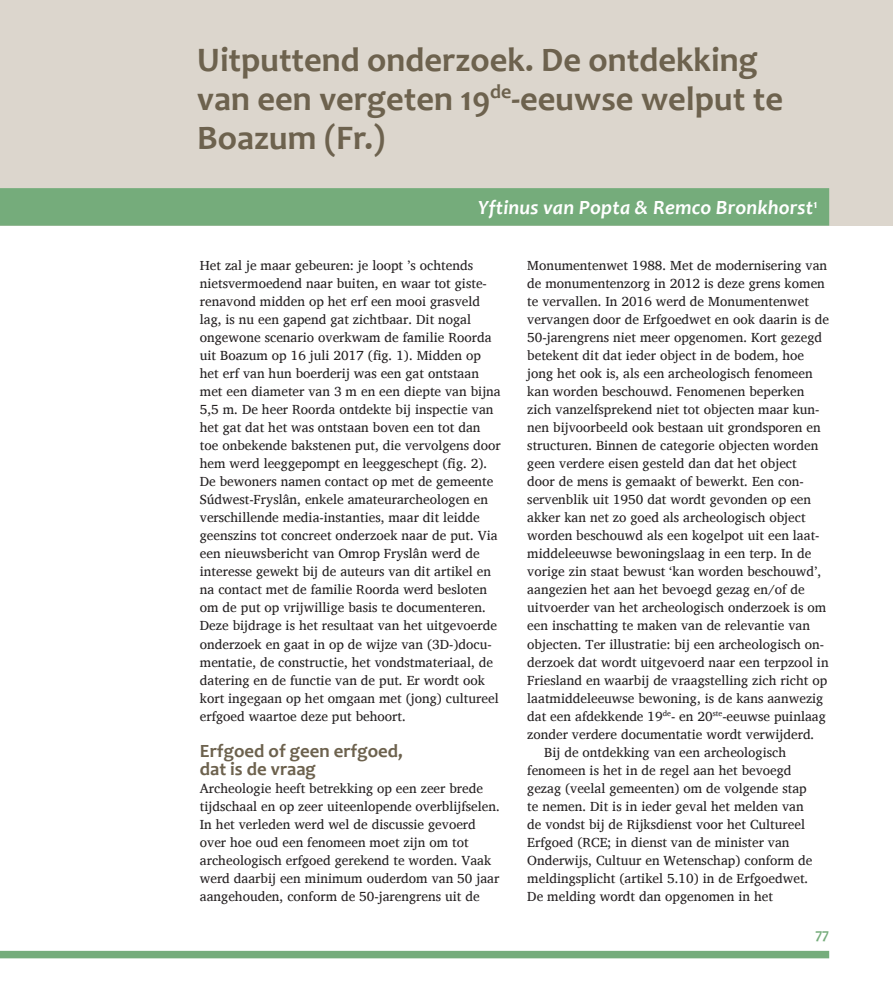
<style>
.page{position:relative;width:893px;height:1000px;background:#fff}
.page>*{position:absolute;margin:0;border:0;box-sizing:border-box;transform-origin:0 0}
.t1{font:700 34.5px/39px "Candara";color:#6d624e}
.t2{font:italic 700 20.25px "Candara";letter-spacing:.01em;color:#fff}
.Kopje{font:700 18.75px/18px "Candara";color:#6d624e}
.t3{font:700 15px "Candara";color:#75ac7b}
.Plat{font:13.5px/18px "Charis SIL";color:#231f20}
</style>
<div class="page">
<div style="left:0;top:950px;width:829px;height:8px;background:#75ac7b"></div>
<div style="left:0;top:0;width:893px;height:226px;background:#dcd6cd"></div>
<div style="left:0;top:188px;width:829px;height:38px;background:#75ac7b"></div>
<p class="t1" style="left:197px;top:39px;width:587px">Uitputtend onderzoek. De ontdekking van een vergeten 19<sup>de</sup>-eeuwse welput te<br>Boazum (Fr.)</p>
<p class="t2" style="left:478px;top:195px;width:341px">Yftinus van Popta &amp; Remco Bronkhorst<sup>1</sup></p>
<p class="Plat" style="left:200px;top:256px;width:302px">Het zal je maar gebeuren: je loopt ’s ochtends nietsvermoedend naar buiten, en waar tot giste&shy;renavond midden op het erf een mooi grasveld lag, is nu een gapend gat zichtbaar. Dit nogal ongewone scenario overkwam de familie Roorda uit Boazum op 16 juli 2017 (fig. 1). Midden op het erf van hun boerderij was een gat ontstaan met een diameter van 3 m en een diepte van bijna 5,5 m. De heer Roorda ontdekte bij inspectie van het gat dat het was ontstaan boven een tot dan toe onbekende bakstenen put, die vervolgens door hem werd leeggepompt en leeggeschept (fig. 2).<br>De bewoners namen contact op met de gemeente Súdwest-Fryslân, enkele amateurarcheologen en verschillende media-instanties, maar dit leidde geenszins tot concreet onderzoek naar de put. Via een nieuwsbericht van Omrop Fryslân werd de interesse gewekt bij de auteurs van dit artikel en na contact met de familie Roorda werd besloten om de put op vrijwillige basis te documenteren.<br>Deze bijdrage is het resultaat van het uitgevoerde onderzoek en gaat in op de wijze van (3D-)docu&shy;mentatie, de constructie, het vondstmateriaal, de datering en de functie van de put. Er wordt ook kort ingegaan op het omgaan met (jong) cultureel erfgoed waartoe deze put behoort.</p>
<p class="Kopje" style="left:200px;top:741px;width:204px">Erfgoed of geen erfgoed, dat is de vraag</p>
<p class="Plat" style="left:200px;top:778px;width:302px">Archeologie heeft betrekking op een zeer brede tijdschaal en op zeer uiteenlopende overblijfselen.<br>In het verleden werd wel de discussie gevoerd over hoe oud een fenomeen moet zijn om tot archeologisch erfgoed gerekend te worden. Vaak werd daarbij een minimum ouderdom van 50 jaar aangehouden, conform de 50-jarengrens uit de</p>
<p class="Plat" style="left:527px;top:256px;width:303px">Monumentenwet 1988. Met de modernisering van de monumentenzorg in 2012 is deze grens komen te vervallen. In 2016 werd de Monumentenwet vervangen door de Erfgoedwet en ook daarin is de 50-jarengrens niet meer opgenomen. Kort gezegd betekent dit dat ieder object in de bodem, hoe jong het ook is, als een archeologisch fenomeen kan worden beschouwd. Fenomenen beperken zich vanzelfsprekend niet tot objecten maar kun&shy;nen bijvoorbeeld ook bestaan uit grondsporen en structuren. Binnen de categorie objecten worden geen verdere eisen gesteld dan dat het object<br>door de mens is gemaakt of bewerkt. Een con&shy;servenblik uit 1950 dat wordt gevonden op een akker kan net zo goed als archeologisch object worden beschouwd als een kogelpot uit een laat&shy;middeleeuwse bewoningslaag in een terp. In de vorige zin staat bewust ‘kan worden beschouwd’, aangezien het aan het bevoegd gezag en/of de uitvoerder van het archeologisch onderzoek is om een inschatting te maken van de relevantie van objecten. Ter illustratie: bij een archeologisch on&shy;derzoek dat wordt uitgevoerd naar een terpzool in Friesland en waarbij de vraagstelling zich richt op laatmiddeleeuwse bewoning, is de kans aanwezig dat een afdekkende 19<sup>de</sup>- en 20<sup>ste</sup>-eeuwse puinlaag zonder verdere documentatie wordt verwijderd.</p>
<p class="Plat" style="left:527px;top:742px;width:287px;text-indent:17px">Bij de ontdekking van een archeologisch fenomeen is het in de regel aan het bevoegd gezag (veelal gemeenten) om de volgende stap te nemen. Dit is in ieder geval het melden van de vondst bij de Rijksdienst voor het Cultureel Erfgoed (RCE; in dienst van de minister van Onderwijs, Cultuur en Wetenschap) conform de meldingsplicht (artikel 5.10) in de Erfgoedwet.<br>De melding wordt dan opgenomen in het</p>
<p class="t3" style="left:815px;top:924px;width:15px">77</p>
</div>
